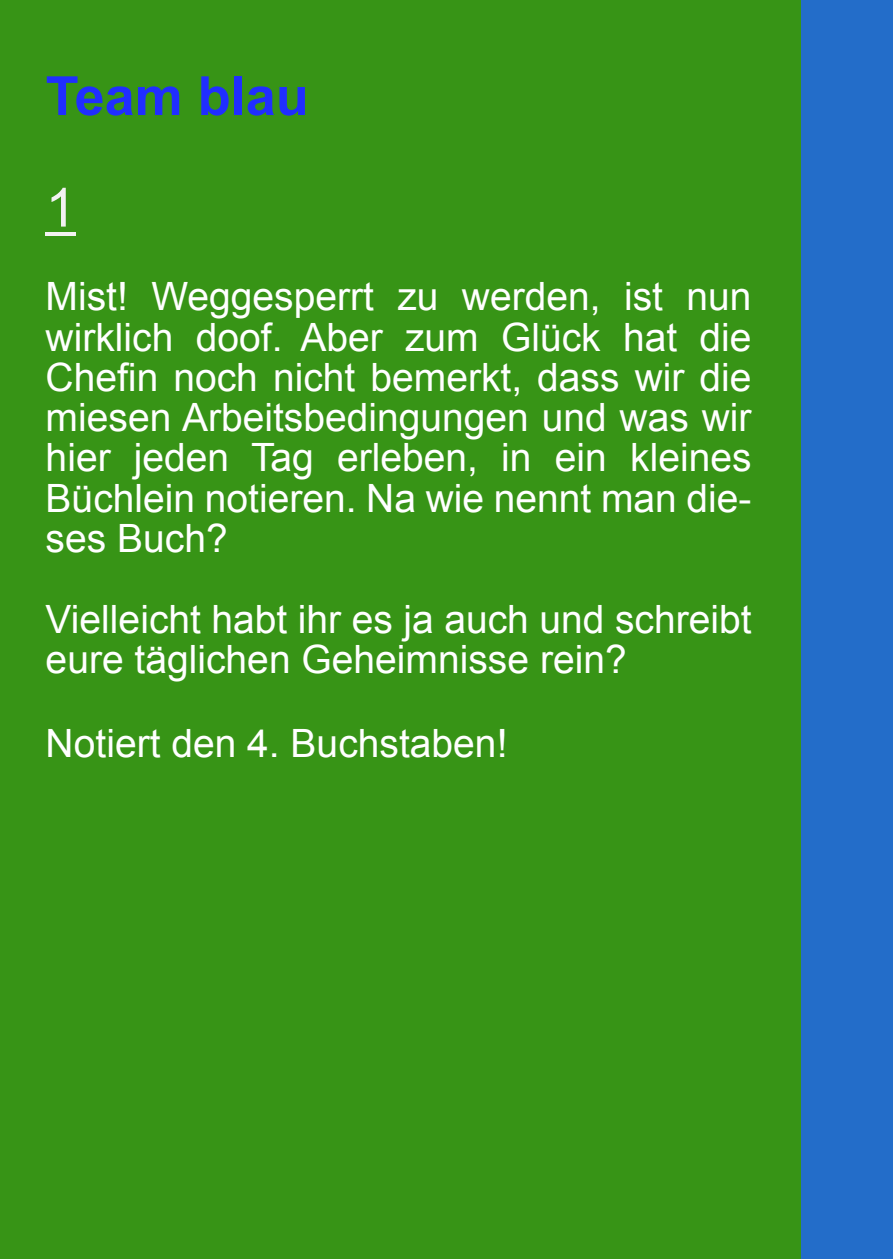
<style>
.page{position:relative;width:893px;height:1259px;background:#379416}
.page>*{position:absolute;margin:0;border:0;box-sizing:border-box;transform-origin:0 0}
.t1{font:700 54px "Arial";color:#202eff}
.t2{font:54px "Arial";color:#f2f2f2}
.t3{font:39px/40.2px "Arial";color:#fff;text-align:justify}
</style>
<div class="page">
<div style="left:802px;top:0;width:91px;height:1259px;background:#236dc9"></div>
<hr style="left:46px;top:232px;width:30px;height:4px;background:#f2f2f2">
<hr style="left:892px;top:0;width:1px;height:1259px;background:#990ceb">
<h1 class="t1" style="left:46px;top:76px;width:265px">Team blau</h1>
<h1 class="t2" style="left:46px;top:187px;width:32px">1</h1>
<p class="t3" style="left:46px;top:280px;width:707px">Mist! Weggesperrt zu werden, ist nun wirklich doof. Aber zum Glück hat die Chefin noch nicht bemerkt, dass wir die miesen Arbeitsbedingungen und was wir hier jeden Tag erleben, in ein kleines Büchlein notieren. Na wie nennt man die&shy;ses Buch?</p>
<p class="t3" style="left:46px;top:602px;width:707px">Vielleicht habt ihr es ja auch und schreibt eure täglichen Geheimnisse rein?</p>
<p class="t3" style="left:46px;top:726px;width:463px">Notiert den 4. Buchstaben!</p>
</div>
